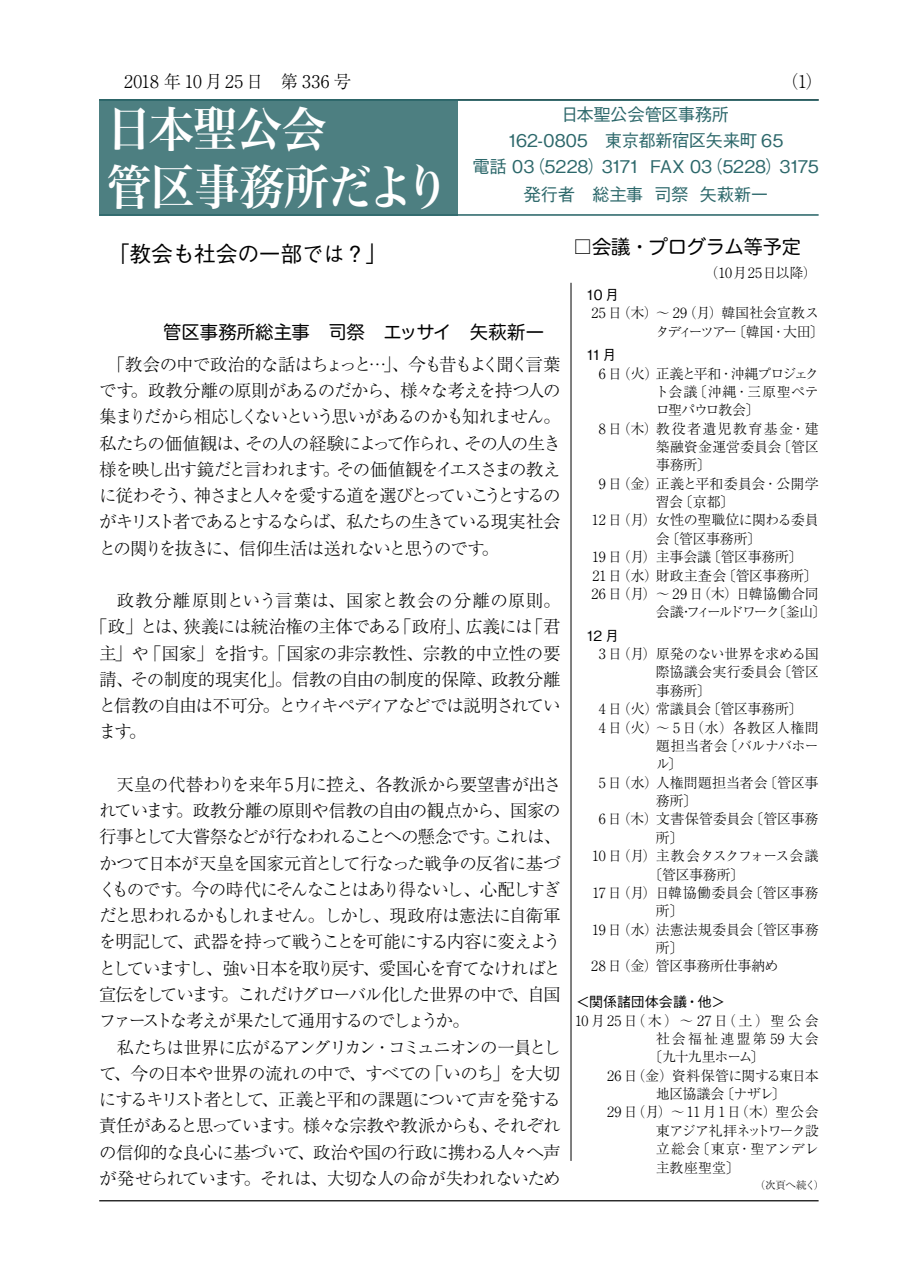
<style>
.page{position:relative;width:903px;height:1275px;background:#fff}
.page>*{position:absolute;margin:0;border:0;box-sizing:border-box;transform-origin:0 0}
.t1{font:48.12px/57.8px "Hira Min Pro N W6";letter-spacing:-.015em;color:#fff;scale:.93 1}
.t2{font:500 21.88px "Gothic BBB Pro";letter-spacing:-.015em;color:#000}
.t3{font:19.25px "Hira Maru Pro W4";letter-spacing:-.01em;color:#000}
.t4{font:18.38px "Hira Maru Pro W4";color:#000}
.t5{font:300 17.5px/26.2px "Ryumin Pro";letter-spacing:-.05em;color:#000;text-align:justify}
.t6{font:500 17.5px/26.2px "Gothic BBB Pro";letter-spacing:-.025em;color:#2d686b;text-align:center}
.t7{font:300 17.5px "Ryumin Pro";letter-spacing:-.085em;color:#000}
.t8{font:300 17.5px "Ryumin Pro";letter-spacing:-.005em;color:#000}
.t9{font:300 17.5px "Ryumin Pro";letter-spacing:-.025em;color:#000}
.t10{font:300 17.5px "Ryumin Pro";letter-spacing:.05em;color:#000}
.t11{font:300 17.5px "Ryumin Pro";letter-spacing:.03em;color:#000}
.t12{font:300 14px "Ryumin Pro";letter-spacing:-.01em;color:#000}
.t13{font:300 14px "Ryumin Pro";letter-spacing:.01em;color:#000}
.t14{font:300 14px/18.4px "Ryumin Pro";letter-spacing:-.03em;color:#000}
.t15{font:300 14px "Ryumin Pro";letter-spacing:.045em;color:#000}
.t16{font:500 14px "Gothic BBB Pro";letter-spacing:-.01em;color:#000}
.t17{font:300 14px "Ryumin Pro";letter-spacing:.165em;color:#000}
.t18{font:300 14px "Ryumin Pro";letter-spacing:-.1em;color:#000}
.t19{font:300 14px "Ryumin Pro";letter-spacing:-.05em;color:#000}
.t20{font:300 14px "Ryumin Pro";letter-spacing:.04em;color:#000}
.t21{font:300 14px "Ryumin Pro";letter-spacing:-.06em;color:#000}
.t22{font:300 14px "Ryumin Pro";letter-spacing:.1em;color:#000}
.t23{font:300 14px "Ryumin Pro";letter-spacing:-.15em;color:#000}
.t24{font:300 14px "Ryumin Pro";letter-spacing:-.115em;color:#000}
.t25{font:300 14px "Ryumin Pro";letter-spacing:.035em;color:#000}
.t26{font:300 14px "Ryumin Pro";letter-spacing:.145em;color:#000}
.t27{font:300 14px "Ryumin Pro";letter-spacing:-.04em;color:#000}
.t28{font:300 14px "Ryumin Pro";letter-spacing:-.09em;color:#000}
.t29{font:300 14px "Ryumin Pro";letter-spacing:-.085em;color:#000}
.t30{font:300 10.5px "Ryumin Pro";letter-spacing:-.025em;color:#000}
</style>
<div class="page">
<hr style="left:99px;top:1200px;width:719px;height:1px;background:#000">
<div style="left:99px;top:99px;width:359px;height:117px;background:#4d7f81"></div>
<hr style="left:570px;top:283px;width:1px;height:878px;background:#000">
<hr style="left:99px;top:99px;width:719px;height:2px;background:#2d686b">
<hr style="left:99px;top:214px;width:719px;height:2px;background:#2d686b">
<p class="t11" style="left:124px;top:68px;width:229px">2018 年 10 月25日　第 336 号</p>
<p class="t5" style="left:781px;top:67px;width:43px">（1）</p>
<h1 class="t1" style="left:107px;top:96px;width:370px">日本聖公会<br>管区事務所だより</h1>
<p class="t6" style="left:472px;top:99px;width:348px">日本聖公会管区事務所<br>162-0805　東京都新宿区矢来町 65<br>電話 03（5228）3171 FAX 03（5228）3175</p>
<p class="t6" style="left:523px;top:180px;width:246px">発行者　総主事 司祭 矢萩新一</p>
<p class="t3" style="left:573px;top:230px;width:229px">□会議・プログラム等予定</p>
<p class="t25" style="left:698px;top:262px;width:120px">　（10月25日以降）</p>
<p class="t2" style="left:108px;top:236px;width:281px">「教会も社会の一部では？」</p>
<p class="t4" style="left:163px;top:316px;width:382px">管区事務所総主事　司祭　エッサイ　矢萩新一</p>
<p class="t5" style="left:99px;top:350px;width:463px;text-indent:9px">「教会の中で政治的な話はちょっと…」、今も昔もよく聞く言葉です。政教分離の原則があるのだから、様々な考えを持つ人の集まりだから相応しくないという思いがあるのかも知れません。私たちの価値観は、その人の経験によって作られ、その人の生き様を映し出す鏡だと言われます。その価値観をイエスさまの教えに従わそう、神さまと人々を愛する道を選びとっていこうとするのがキリスト者であるとするならば、私たちの生きている現実社会との関りを抜きに、信仰生活は送れないと思うのです。</p>
<p class="t10" style="left:117px;top:587px;width:446px">政教分離原則という言葉は、国家と教会の分離の原則。</p>
<p class="t5" style="left:90px;top:612px;width:472px">「政」とは、狭義には統治権の主体である「政府」、広義には「君</p>
<p class="t8" style="left:99px;top:639px;width:463px">主」や「国家」を指す。「国家の非宗教性、宗教的中立性の要</p>
<p class="t9" style="left:99px;top:666px;width:463px">請、その制度的現実化」。信教の自由の制度的保障、政教分離</p>
<p class="t7" style="left:99px;top:692px;width:463px">と信教の自由は不可分。とウィキペディアなどでは説明されてい</p>
<p class="t5" style="left:99px;top:717px;width:49px">ます。</p>
<p class="t5" style="left:99px;top:770px;width:464px;text-indent:18px">天皇の代替わりを来年 5月に控え、各教派から要望書が出されています。政教分離の原則や信教の自由の観点から、国家の行事として大嘗祭などが行なわれることへの懸念です。これは、かつて日本が天皇を国家元首として行なった戦争の反省に基づくものです。今の時代にそんなことはあり得ないし、心配しすぎだと思われるかもしれません。しかし、現政府は憲法に自衛軍を明記して、武器を持って戦うことを可能にする内容に変えようとしていますし、強い日本を取り戻す、愛国心を育てなければと宣伝をしています。これだけグローバル化した世界の中で、自国ファーストな考えが果たして通用するのでしょうか。</p>
<p class="t5" style="left:99px;top:1032px;width:463px;text-indent:18px">私たちは世界に広がるアングリカン・コミュニオンの一員として、今の日本や世界の流れの中で、すべての「いのち」を大切にするキリスト者として、正義と平和の課題について声を発する責任があると思っています。様々な宗教や教派からも、それぞれの信仰的な良心に基づいて、政治や国の行政に携わる人々へ声が発せられています。それは、大切な人の命が失われないため</p>
<p class="t16" style="left:586px;top:284px;width:34px">10 月</p>
<p class="t14" style="left:655px;top:303px;width:170px;text-indent:-64px">25 日 （木）～ 29（月）韓国社会宣教スタディーツアー〔韓国・大田〕</p>
<p class="t16" style="left:586px;top:344px;width:32px">11月</p>
<p class="t18" style="left:599px;top:362px;width:222px">6 日 （火）正義と平和・沖縄プロジェク</p>
<p class="t15" style="left:655px;top:381px;width:165px">ト会議〔沖縄・三原聖ペテ</p>
<p class="t29" style="left:656px;top:399px;width:105px">ロ聖パウロ教会〕</p>
<p class="t22" style="left:599px;top:417px;width:221px">8日 （木）教役者遺児教育基金・建</p>
<p class="t12" style="left:656px;top:436px;width:164px">築融資金運営委員会〔管区</p>
<p class="t12" style="left:656px;top:454px;width:56px">事務所〕</p>
<p class="t13" style="left:599px;top:472px;width:221px">9 日 （金）正義と平和委員会・公開学</p>
<p class="t12" style="left:656px;top:491px;width:80px">習会〔京都〕</p>
<p class="t12" style="left:592px;top:509px;width:229px">12 日 （月）女性の聖職位に関わる委員</p>
<p class="t12" style="left:656px;top:528px;width:107px">会〔管区事務所〕</p>
<p class="t12" style="left:592px;top:546px;width:212px">19 日 （月）主事会議〔管区事務所〕</p>
<p class="t12" style="left:593px;top:564px;width:226px">21日 （水）財政主査会〔管区事務所〕</p>
<p class="t12" style="left:591px;top:583px;width:229px">26 日 （月）～ 29 日（木）日韓協働合同</p>
<p class="t23" style="left:656px;top:601px;width:172px">会議・フィールドワーク〔釜山〕</p>
<p class="t16" style="left:586px;top:624px;width:34px">12 月</p>
<p class="t12" style="left:599px;top:643px;width:221px">3 日 （月）原発のない世界を求める国</p>
<p class="t12" style="left:656px;top:661px;width:164px">際協議会実行委員会〔管区</p>
<p class="t12" style="left:656px;top:680px;width:56px">事務所〕</p>
<p class="t12" style="left:599px;top:698px;width:205px">4 日 （火）常議員会〔管区事務所〕</p>
<p class="t20" style="left:599px;top:716px;width:221px">4日 （火）～ 5日（水）各教区人権問</p>
<p class="t12" style="left:656px;top:735px;width:165px">題担当者会〔バルナバホー</p>
<p class="t12" style="left:656px;top:753px;width:28px">ル〕</p>
<p class="t12" style="left:599px;top:771px;width:221px">5日 （水）人権問題担当者会〔管区事</p>
<p class="t12" style="left:656px;top:790px;width:43px">務所〕</p>
<p class="t12" style="left:599px;top:808px;width:221px">6 日 （木）文書保管委員会〔管区事務</p>
<p class="t12" style="left:656px;top:826px;width:29px">所〕</p>
<p class="t19" style="left:592px;top:845px;width:228px">10 日 （月）主教会タスクフォース会議</p>
<p class="t12" style="left:648px;top:863px;width:97px">〔管区事務所〕</p>
<p class="t13" style="left:593px;top:882px;width:227px">17日 （月）日韓協働委員会〔管区事務</p>
<p class="t12" style="left:656px;top:900px;width:29px">所〕</p>
<p class="t12" style="left:592px;top:918px;width:228px">19 日 （水）法憲法規委員会〔管区事務</p>
<p class="t12" style="left:656px;top:937px;width:29px">所〕</p>
<p class="t12" style="left:591px;top:955px;width:189px">28 日 （金）管区事務所仕事納め</p>
<p class="t16" style="left:576px;top:991px;width:150px">＜関係諸団体会議・他＞</p>
<p class="t17" style="left:575px;top:1009px;width:245px">10月25 日（木）～27日（土）聖公会</p>
<p class="t26" style="left:656px;top:1028px;width:164px">社会福祉連盟第 59 大会</p>
<p class="t28" style="left:648px;top:1046px;width:118px">〔九十九里ホーム〕</p>
<p class="t21" style="left:607px;top:1064px;width:213px">26 日（金）資料保管に関する東日本</p>
<p class="t27" style="left:656px;top:1083px;width:131px">地区協議会〔ナザレ〕</p>
<p class="t15" style="left:607px;top:1101px;width:213px">29 日（月）～11 月1日（木）聖公会</p>
<p class="t24" style="left:656px;top:1120px;width:164px">東アジア礼拝ネットワーク設</p>
<p class="t12" style="left:656px;top:1138px;width:164px">立総会〔東京・聖アンデレ</p>
<p class="t12" style="left:656px;top:1156px;width:85px">主教座聖堂〕</p>
<p class="t30" style="left:755px;top:1177px;width:71px">（次頁へ続く）</p>
</div>
